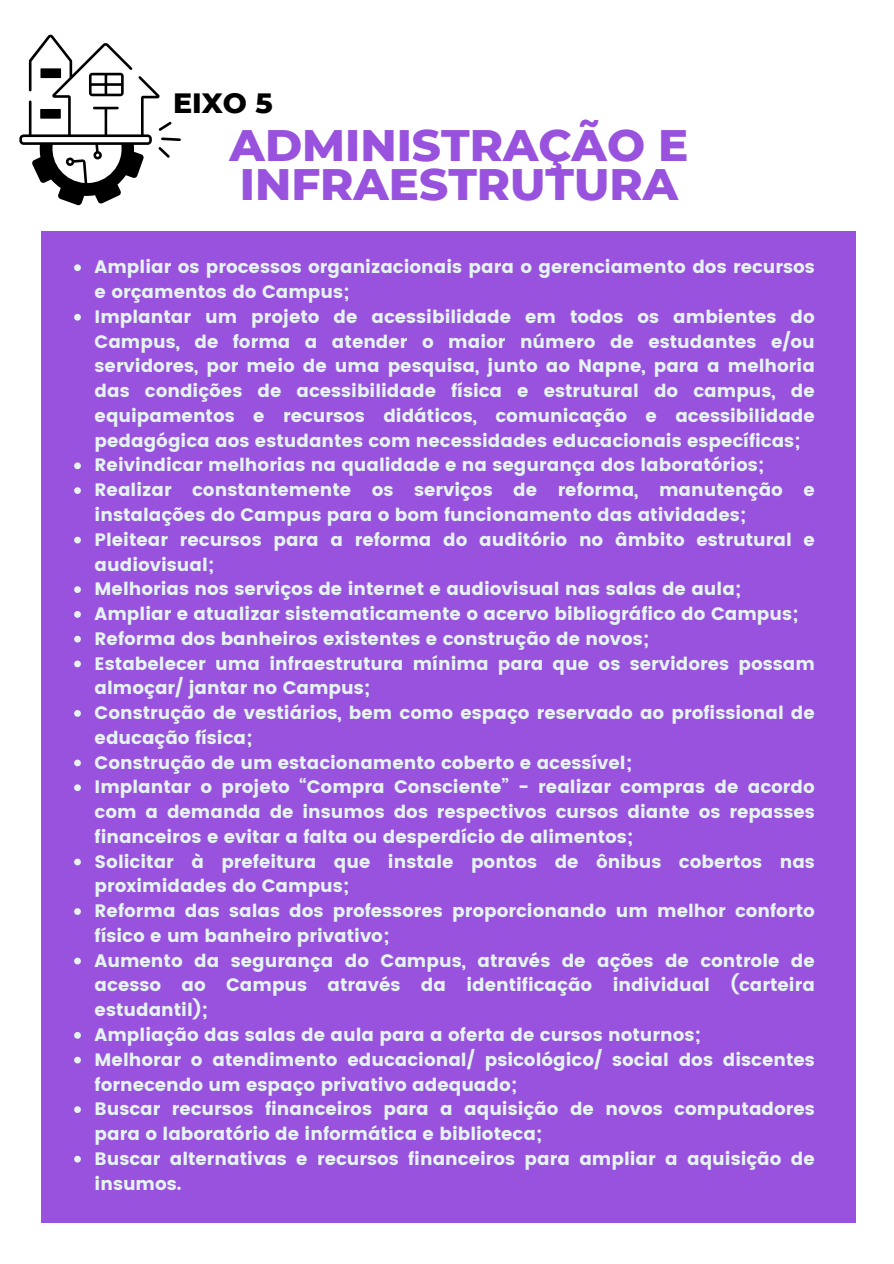
<style>
.page{position:relative;width:894px;height:1264px;background:#fff}
.page>*{position:absolute;margin:0;border:0;box-sizing:border-box;transform-origin:0 0}
.t1{font:800 45px/38.2px "Montserrat";color:#9852dd}
.t2{font:800 28.5px "Montserrat";color:#000}
.t3{font:18px/24.8px "Poppins";color:#e5f4f0}
</style>
<div class="page">
<div style="left:41px;top:231px;width:814px;height:991px;background:#9852dd"></div>
<svg style="left:74px;top:264px;width:7px;height:7px"></svg>
<svg style="left:74px;top:314px;width:7px;height:6px"></svg>
<svg style="left:74px;top:462px;width:7px;height:7px"></svg>
<svg style="left:74px;top:487px;width:7px;height:7px"></svg>
<svg style="left:74px;top:536px;width:7px;height:7px"></svg>
<svg style="left:74px;top:586px;width:7px;height:7px"></svg>
<svg style="left:74px;top:611px;width:7px;height:6px"></svg>
<svg style="left:74px;top:635px;width:7px;height:7px"></svg>
<svg style="left:74px;top:660px;width:7px;height:7px"></svg>
<svg style="left:74px;top:710px;width:7px;height:6px"></svg>
<svg style="left:74px;top:759px;width:7px;height:7px"></svg>
<svg style="left:74px;top:784px;width:7px;height:7px"></svg>
<svg style="left:74px;top:858px;width:7px;height:7px"></svg>
<svg style="left:74px;top:908px;width:7px;height:6px"></svg>
<svg style="left:74px;top:957px;width:7px;height:7px"></svg>
<svg style="left:74px;top:1032px;width:7px;height:6px"></svg>
<svg style="left:74px;top:1056px;width:7px;height:7px"></svg>
<svg style="left:74px;top:1106px;width:7px;height:6px"></svg>
<svg style="left:74px;top:1155px;width:7px;height:7px"></svg>
<svg style="left:19px;top:34px;width:162px;height:171px"></svg>
<p class="t2" style="left:173px;top:85px;width:101px">EIXO 5</p>
<p class="t1" style="left:229px;top:126px;width:460px">ADMINISTRAÇÃO E<br>INFRAESTRUTURA</p>
<p class="t3" style="left:95px;top:255px;width:721px">Ampliar os processos organizacionais para o gerenciamento dos recursos e orçamentos do Campus;</p>
<h2 class="t3" style="left:95px;top:304px;width:721px;text-align:justify">Implantar um projeto de acessibilidade em todos os ambientes do Campus, de forma a atender o maior número de estudantes e/ou servidores, por meio de uma pesquisa, junto ao Napne, para a melhoria das condições de acessibilidade física e estrutural do campus, de equipamentos e recursos didáticos, comunicação e acessibilidade pedagógica aos estudantes com necessidades educacionais específicas;</h2>
<h1 class="t3" style="left:95px;top:453px;width:671px">Reivindicar melhorias na qualidade e na segurança dos laboratórios;</h1>
<p class="t3" style="left:95px;top:477px;width:721px">Realizar constantemente os serviços de reforma, manutenção e instalações do Campus para o bom funcionamento das atividades;</p>
<p class="t3" style="left:95px;top:527px;width:721px">Pleitear recursos para a reforma do auditório no âmbito estrutural e audiovisual;</p>
<p class="t3" style="left:95px;top:576px;width:648px">Melhorias nos serviços de internet e audiovisual nas salas de aula;</p>
<p class="t3" style="left:95px;top:601px;width:705px">Ampliar e atualizar sistematicamente o acervo bibliográfico do Campus;</p>
<p class="t3" style="left:95px;top:626px;width:556px">Reforma dos banheiros existentes e construção de novos;</p>
<p class="t3" style="left:95px;top:651px;width:721px">Estabelecer uma infraestrutura mínima para que os servidores possam almoçar/ jantar no Campus;</p>
<p class="t3" style="left:95px;top:700px;width:721px">Construção de vestiários, bem como espaço reservado ao profissional de educação física;</p>
<p class="t3" style="left:95px;top:750px;width:539px">Construção de um estacionamento coberto e acessível;</p>
<p class="t3" style="left:95px;top:774px;width:721px;text-align:justify">Implantar o projeto “Compra Consciente” - realizar compras de acordo com a demanda de insumos dos respectivos cursos diante os repasses financeiros e evitar a falta ou desperdício de alimentos;</p>
<p class="t3" style="left:95px;top:849px;width:721px">Solicitar à prefeitura que instale pontos de ônibus cobertos nas proximidades do Campus;</p>
<p class="t3" style="left:95px;top:898px;width:721px">Reforma das salas dos professores proporcionando um melhor conforto físico e um banheiro privativo;</p>
<p class="t3" style="left:95px;top:948px;width:721px;text-align:justify">Aumento da segurança do Campus, através de ações de controle de acesso ao Campus através da identificação individual (carteira estudantil);</p>
<p class="t3" style="left:95px;top:1022px;width:608px">Ampliação das salas de aula para a oferta de cursos noturnos;</p>
<p class="t3" style="left:95px;top:1047px;width:721px">Melhorar o atendimento educacional/ psicológico/ social dos discentes fornecendo um espaço privativo adequado;</p>
<p class="t3" style="left:95px;top:1096px;width:721px">Buscar recursos financeiros para a aquisição de novos computadores para o laboratório de informática e biblioteca;</p>
<p class="t3" style="left:95px;top:1146px;width:721px">Buscar alternativas e recursos financeiros para ampliar a aquisição de insumos.</p>
</div>
